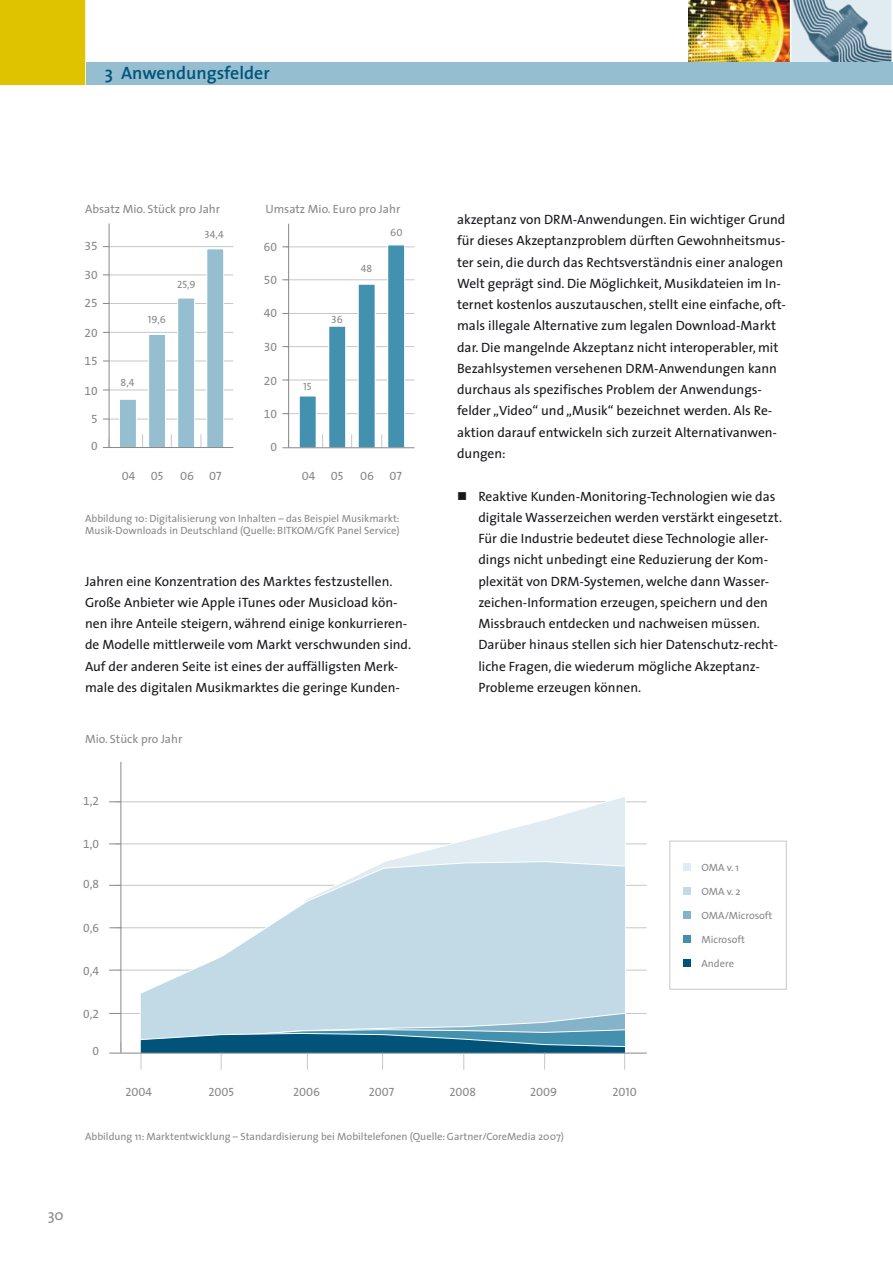
<style>
.page{position:relative;width:893px;height:1263px;background:#fff}
.page>*{position:absolute;margin:0;border:0;box-sizing:border-box;transform-origin:0 0}
.t1{font:600 18px "The Sans";color:#00547a}
.t2{font:15px "The Sans";color:#87888a}
.t3{font:13.5px/21.3px "The Sans";color:#1a171c}
.t4{font:12px "The Sans";color:#87888a}
.t5{font:12px "The Sans Expert";color:#87888a}
.t6{font:12px "The Sans Caps";color:#87888a}
.t7{font:10.5px/12.6px "The Sans";color:#87888a}
.t8{font:10.5px "The Sans Caps";color:#87888a}
</style>
<div class="page">
<img style="left:688px;top:0;width:102px;height:63px">
<div style="left:0;top:0;width:87px;height:85px;background:#dfc300"></div>
<div style="left:86px;top:63px;width:807px;height:22px;background:#95bed1"></div>
<svg style="left:790px;top:0;width:103px;height:63px;background:#a1b7c4"></svg>
<hr style="left:108px;top:303px;width:125px;height:1px;background:#c6c7c9">
<hr style="left:108px;top:274px;width:125px;height:1px;background:#c6c7c9">
<hr style="left:108px;top:246px;width:125px;height:1px;background:#c6c7c9">
<hr style="left:108px;top:332px;width:125px;height:1px;background:#c6c7c9">
<hr style="left:109px;top:361px;width:124px;height:1px;background:#c6c7c9">
<hr style="left:109px;top:389px;width:124px;height:1px;background:#c6c7c9">
<hr style="left:109px;top:419px;width:124px;height:1px;background:#c6c7c9">
<hr style="left:286px;top:313px;width:129px;height:1px;background:#c6c7c9">
<hr style="left:286px;top:279px;width:129px;height:1px;background:#c6c7c9">
<hr style="left:286px;top:246px;width:129px;height:1px;background:#c6c7c9">
<hr style="left:286px;top:346px;width:128px;height:1px;background:#c6c7c9">
<hr style="left:287px;top:380px;width:128px;height:1px;background:#c6c7c9">
<hr style="left:286px;top:413px;width:129px;height:1px;background:#c6c7c9">
<svg style="left:381px;top:434px;width:1px;height:13px"></svg>
<hr style="left:288px;top:224px;width:1px;height:223px;background:#87888a">
<div style="left:388px;top:245px;width:17px;height:203px;background:#4391af"></div>
<div style="left:387px;top:245px;width:18px;height:203px;border:1px solid #fff"></div>
<div style="left:358px;top:284px;width:17px;height:164px;background:#4391af"></div>
<div style="left:358px;top:284px;width:17px;height:164px;border:1px solid #fff"></div>
<div style="left:329px;top:326px;width:17px;height:122px;background:#4391af"></div>
<div style="left:328px;top:326px;width:18px;height:122px;border:1px solid #fff"></div>
<div style="left:299px;top:396px;width:17px;height:52px;background:#4391af"></div>
<div style="left:299px;top:396px;width:18px;height:52px;border:1px solid #fff"></div>
<svg style="left:322px;top:434px;width:1px;height:13px"></svg>
<svg style="left:351px;top:434px;width:1px;height:13px"></svg>
<hr style="left:282px;top:447px;width:133px;height:1px;background:#87888a">
<svg style="left:201px;top:434px;width:1px;height:13px"></svg>
<hr style="left:109px;top:223px;width:1px;height:224px;background:#87888a">
<div style="left:207px;top:249px;width:17px;height:199px;background:#95bed1"></div>
<div style="left:206px;top:248px;width:18px;height:200px;border:1px solid #fff"></div>
<div style="left:178px;top:298px;width:17px;height:150px;background:#95bed1"></div>
<div style="left:177px;top:298px;width:18px;height:150px;border:1px solid #fff"></div>
<div style="left:120px;top:399px;width:16px;height:49px;background:#95bed1"></div>
<div style="left:149px;top:334px;width:16px;height:114px;background:#95bed1"></div>
<div style="left:148px;top:334px;width:18px;height:114px;border:1px solid #fff"></div>
<svg style="left:142px;top:434px;width:1px;height:13px"></svg>
<svg style="left:171px;top:434px;width:1px;height:13px"></svg>
<hr style="left:103px;top:447px;width:130px;height:1px;background:#87888a">
<div style="left:669px;top:841px;width:118px;height:148px;border:1px solid #c6c7c9"></div>
<hr style="left:115px;top:885px;width:532px;height:1px;background:#c6c7c9">
<hr style="left:115px;top:843px;width:532px;height:1px;background:#c6c7c9">
<hr style="left:115px;top:801px;width:532px;height:1px;background:#c6c7c9">
<hr style="left:116px;top:927px;width:531px;height:1px;background:#c6c7c9">
<hr style="left:119px;top:970px;width:528px;height:1px;background:#c6c7c9">
<hr style="left:117px;top:1013px;width:530px;height:1px;background:#c6c7c9">
<hr style="left:120px;top:762px;width:1px;height:291px;background:#87888a">
<svg style="left:109px;top:843px;width:12px;height:1px"></svg>
<svg style="left:109px;top:801px;width:12px;height:1px"></svg>
<svg style="left:140px;top:797px;width:486px;height:64px"></svg>
<svg style="left:139px;top:861px;width:487px;height:151px"></svg>
<svg style="left:139px;top:1012px;width:487px;height:58px"></svg>
<svg style="left:109px;top:970px;width:12px;height:1px"></svg>
<hr style="left:109px;top:1053px;width:538px;height:1px;background:#87888a">
<div style="left:684px;top:960px;width:7px;height:7px;background:#00547a"></div>
<div style="left:684px;top:935px;width:7px;height:8px;background:#4391af"></div>
<div style="left:684px;top:911px;width:7px;height:8px;background:#85b4ca"></div>
<div style="left:684px;top:887px;width:7px;height:8px;background:#c2dae5"></div>
<div style="left:684px;top:864px;width:7px;height:7px;background:#e1ecf2"></div>
<h1 class="t1" style="left:105px;top:62px;width:166px">3 Anwendungsfelder</h1>
<p class="t4" style="left:85px;top:201px;width:137px">Absatz Mio. Stück pro Jahr</p>
<p class="t4" style="left:265px;top:201px;width:136px">Umsatz Mio. Euro pro Jahr</p>
<p class="t5" style="left:264px;top:239px;width:15px">60</p>
<p class="t5" style="left:264px;top:273px;width:15px">50</p>
<p class="t5" style="left:264px;top:305px;width:15px">40</p>
<p class="t8" style="left:390px;top:225px;width:14px">60</p>
<p class="t8" style="left:205px;top:228px;width:21px">34,4</p>
<p class="t5" style="left:84px;top:239px;width:15px">35</p>
<p class="t5" style="left:84px;top:268px;width:15px">30</p>
<p class="t5" style="left:84px;top:295px;width:15px">25</p>
<p class="t8" style="left:361px;top:262px;width:13px">48</p>
<p class="t8" style="left:177px;top:278px;width:20px">25,9</p>
<p class="t8" style="left:148px;top:312px;width:20px">19,6</p>
<p class="t8" style="left:331px;top:313px;width:13px">36</p>
<p class="t5" style="left:84px;top:325px;width:15px">20</p>
<p class="t5" style="left:84px;top:353px;width:15px">15</p>
<p class="t5" style="left:84px;top:383px;width:15px">10</p>
<p class="t5" style="left:91px;top:412px;width:8px">5</p>
<p class="t5" style="left:91px;top:439px;width:8px">0</p>
<p class="t8" style="left:121px;top:376px;width:16px">8,4</p>
<p class="t6" style="left:122px;top:468px;width:15px">04</p>
<p class="t6" style="left:151px;top:468px;width:14px">05</p>
<p class="t6" style="left:180px;top:468px;width:15px">06</p>
<p class="t6" style="left:209px;top:468px;width:14px">07</p>
<p class="t5" style="left:264px;top:339px;width:15px">30</p>
<p class="t5" style="left:264px;top:373px;width:15px">20</p>
<p class="t5" style="left:264px;top:406px;width:15px">10</p>
<p class="t5" style="left:270px;top:439px;width:8px">0</p>
<p class="t8" style="left:303px;top:380px;width:10px">15</p>
<p class="t6" style="left:302px;top:468px;width:15px">04</p>
<p class="t6" style="left:331px;top:468px;width:14px">05</p>
<p class="t6" style="left:360px;top:468px;width:15px">06</p>
<p class="t6" style="left:389px;top:468px;width:14px">07</p>
<p class="t7" style="left:85px;top:512px;width:316px">Abbildung 10: Digitalisierung von Inhalten – das Beispiel Musikmarkt:<br>Musik-Downloads in Deutschland (Quelle: BITKOM/GfK Panel Service)</p>
<p class="t3" style="left:85px;top:570px;width:328px">Jahren eine Konzentration des Marktes festzustellen.<br>Große Anbieter wie Apple iTunes oder Musicload kön&shy;nen ihre Anteile steigern, während einige konkurrieren&shy;de Modelle mittlerweile vom Markt verschwunden sind.<br>Auf der anderen Seite ist eines der auffälligsten Merk&shy;male des digitalen Musikmarktes die geringe Kunden-</p>
<p class="t4" style="left:85px;top:732px;width:99px">Mio. Stück pro Jahr</p>
<p class="t5" style="left:83px;top:794px;width:17px">1,2</p>
<p class="t5" style="left:83px;top:837px;width:17px">1,0</p>
<p class="t5" style="left:83px;top:876px;width:17px">0,8</p>
<p class="t5" style="left:83px;top:920px;width:17px">0,6</p>
<p class="t5" style="left:83px;top:963px;width:17px">0,4</p>
<p class="t5" style="left:83px;top:1006px;width:17px">0,2</p>
<p class="t5" style="left:93px;top:1044px;width:8px">0</p>
<p class="t3" style="left:457px;top:209px;width:330px">akzeptanz von DRM-Anwendungen. Ein wichtiger Grund für dieses Akzeptanzproblem dürften Gewohnheitsmus&shy;ter sein, die durch das Rechtsverständnis einer analogen Welt geprägt sind. Die Möglichkeit, Musikdateien im In&shy;ternet kostenlos auszutauschen, stellt eine einfache, oft&shy;mals illegale Alternative zum legalen Download-Markt dar. Die mangelnde Akzeptanz nicht interoperabler, mit Bezahlsystemen versehenen DRM-Anwendungen kann durchaus als spezifisches Problem der Anwendungs&shy;felder „Video“ und „Musik“ bezeichnet werden. Als Re&shy;aktion darauf entwickeln sich zurzeit Alternativanwen&shy;dungen:</p>
<p class="t3" style="left:478px;top:485px;width:305px;text-indent:-21px">■ Reaktive Kunden-Monitoring-Technologien wie das digitale Wasserzeichen werden verstärkt eingesetzt.<br>Für die Industrie bedeutet diese Technologie aller&shy;dings nicht unbedingt eine Reduzierung der Kom&shy;plexität von DRM-Systemen, welche dann Wasser&shy;zeichen-Information erzeugen, speichern und den Missbrauch entdecken und nachweisen müssen.<br>Darüber hinaus stellen sich hier Datenschutz-recht&shy;liche Fragen, die wiederum mögliche Akzeptanz-Probleme erzeugen können.</p>
<p class="t7" style="left:701px;top:861px;width:39px">OMA v. 1</p>
<p class="t7" style="left:701px;top:885px;width:41px">OMA v. 2</p>
<p class="t7" style="left:701px;top:909px;width:72px">OMA/Microsoft</p>
<p class="t7" style="left:701px;top:933px;width:45px">Microsoft</p>
<p class="t7" style="left:701px;top:957px;width:34px">Andere</p>
<p class="t6" style="left:125px;top:1084px;width:28px">2004</p>
<p class="t6" style="left:208px;top:1084px;width:27px">2005</p>
<p class="t6" style="left:293px;top:1084px;width:28px">2006</p>
<p class="t6" style="left:369px;top:1084px;width:27px">2007</p>
<p class="t6" style="left:449px;top:1084px;width:28px">2008</p>
<p class="t6" style="left:530px;top:1084px;width:29px">2009</p>
<p class="t6" style="left:613px;top:1084px;width:26px">2010</p>
<p class="t7" style="left:85px;top:1130px;width:481px">Abbildung 11: Marktentwicklung – Standardisierung bei Mobiltelefonen (Quelle: Gartner/CoreMedia 2007)</p>
<p class="t2" style="left:48px;top:1205px;width:18px">30</p>
</div>
